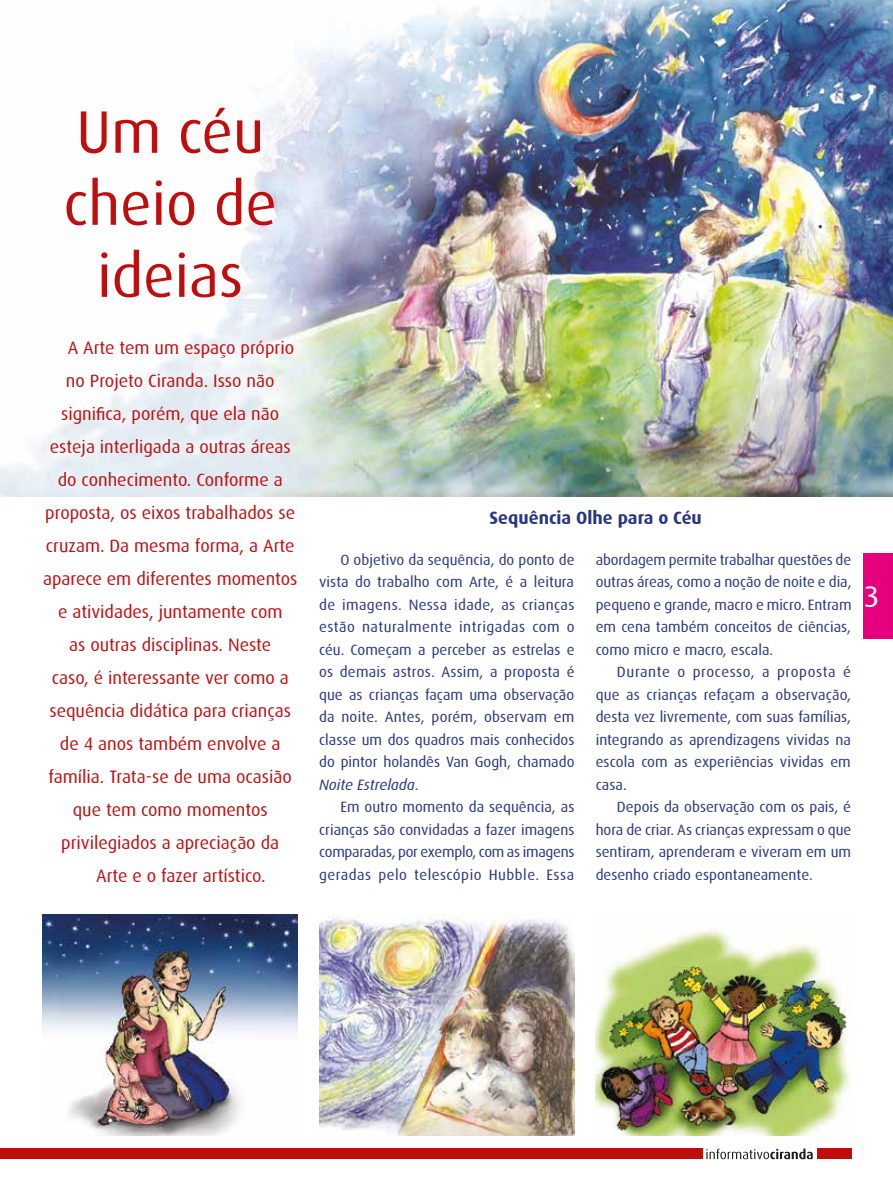
<style>
.page{position:relative;width:893px;height:1193px;background:#fff}
.page>*{position:absolute;margin:0;border:0;box-sizing:border-box;transform-origin:0 0}
.t1{font:60px/72px "Dax";color:#c00d0e;text-align:center}
.t2{font:30px "Dax";color:#fff}
.t3{font:18px "Dax";color:#c00d0e}
.t4{font:700 18px "Dax";color:#283583}
.t5{font:15px/22.5px "Dax";color:#283583;text-align:justify}
.s1{font-family:"Myriad Pro"}
.s2{font-style:italic}
</style>
<div class="page">
<div style="left:0;top:1148px;width:702px;height:11px;background:#c00d0e"></div>
<div style="left:816px;top:1148px;width:34px;height:11px;background:#c00d0e"></div>
<div style="left:863px;top:553px;width:29px;height:85px;background:#e6007d"></div>
<svg style="left:706px;top:1148px;width:106px;height:11px"></svg>
<img style="left:0;top:0;width:892px;height:496px">
<img style="left:319px;top:914px;width:255px;height:221px">
<img style="left:595px;top:930px;width:255px;height:205px">
<img style="left:43px;top:914px;width:255px;height:221px">
<h1 class="t1" style="left:63px;top:97px;width:215px">Um céu cheio de ideias</h1>
<p class="t3" style="left:68px;top:338px;width:228px">A Arte tem um espaço próprio</p>
<p class="t3" style="left:66px;top:371px;width:210px">no Projeto Ciranda. Isso não</p>
<p class="t3" style="left:61px;top:404px;width:219px">signi<span class="s1">fi</span>ca, porém, que ela não</p>
<p class="t3" style="left:50px;top:437px;width:242px">esteja interligada a outras áreas</p>
<p class="t3" style="left:58px;top:470px;width:226px">do conhecimento. Conforme a</p>
<p class="t3" style="left:45px;top:503px;width:251px">proposta, os eixos trabalhados se</p>
<p class="t3" style="left:46px;top:536px;width:250px">cruzam. Da mesma forma, a Arte</p>
<p class="t3" style="left:43px;top:569px;width:256px">aparece em diferentes momentos</p>
<p class="t3" style="left:58px;top:602px;width:226px">e atividades, juntamente com</p>
<p class="t3" style="left:69px;top:635px;width:204px">as outras disciplinas. Neste</p>
<p class="t3" style="left:52px;top:668px;width:238px">caso, é interessante ver como a</p>
<p class="t3" style="left:49px;top:701px;width:243px">sequência didática para crianças</p>
<p class="t3" style="left:60px;top:734px;width:222px">de 4 anos também envolve a</p>
<p class="t3" style="left:49px;top:767px;width:245px">família. Trata-se de uma ocasião</p>
<p class="t3" style="left:73px;top:800px;width:196px">que tem como momentos</p>
<p class="t3" style="left:61px;top:833px;width:219px">privilegiados a apreciação da</p>
<p class="t3" style="left:96px;top:866px;width:171px">Arte e o fazer artístico.</p>
<p class="t4" style="left:489px;top:508px;width:214px">Sequência Olhe para o Céu</p>
<p class="t5" style="left:319px;top:548px;width:257px;text-indent:21px">O objetivo da sequência, do ponto de vista do trabalho com Arte, é a leitura de imagens. Nessa idade, as crianças estão naturalmente intrigadas com o céu. Começam a perceber as estrelas e os demais astros. Assim, a proposta é que as crianças façam uma observação da noite. Antes, porém, observam em classe um dos quadros mais conhecidos do pintor holandês Van Gogh, chamado <span class="s2">Noite Estrelada</span>.</p>
<p class="t5" style="left:319px;top:796px;width:257px;text-indent:21px">Em outro momento da sequência, as crianças são convidadas a fazer imagens comparadas, por exemplo, com as imagens geradas pelo telescópio Hubble. Essa</p>
<p class="t5" style="left:595px;top:548px;width:257px">abordagem permite trabalhar questões de outras áreas, como a noção de noite e dia, pequeno e grande, macro e micro. Entram em cena também conceitos de ciências, como micro e macro, escala.</p>
<p class="t5" style="left:595px;top:661px;width:257px;text-indent:21px">Durante o processo, a proposta é que as crianças refaçam a observação, desta vez livremente, com suas famílias, integrando as aprendizagens vividas na escola com as experiências vividas em casa.</p>
<p class="t5" style="left:595px;top:796px;width:257px;text-indent:21px">Depois da observação com os pais, é hora de criar. As crianças expressam o que sentiram, aprenderam e viveram em um desenho criado espontaneamente.</p>
<h2 class="t2" style="left:863px;top:580px;width:17px">3</h2>
</div>
